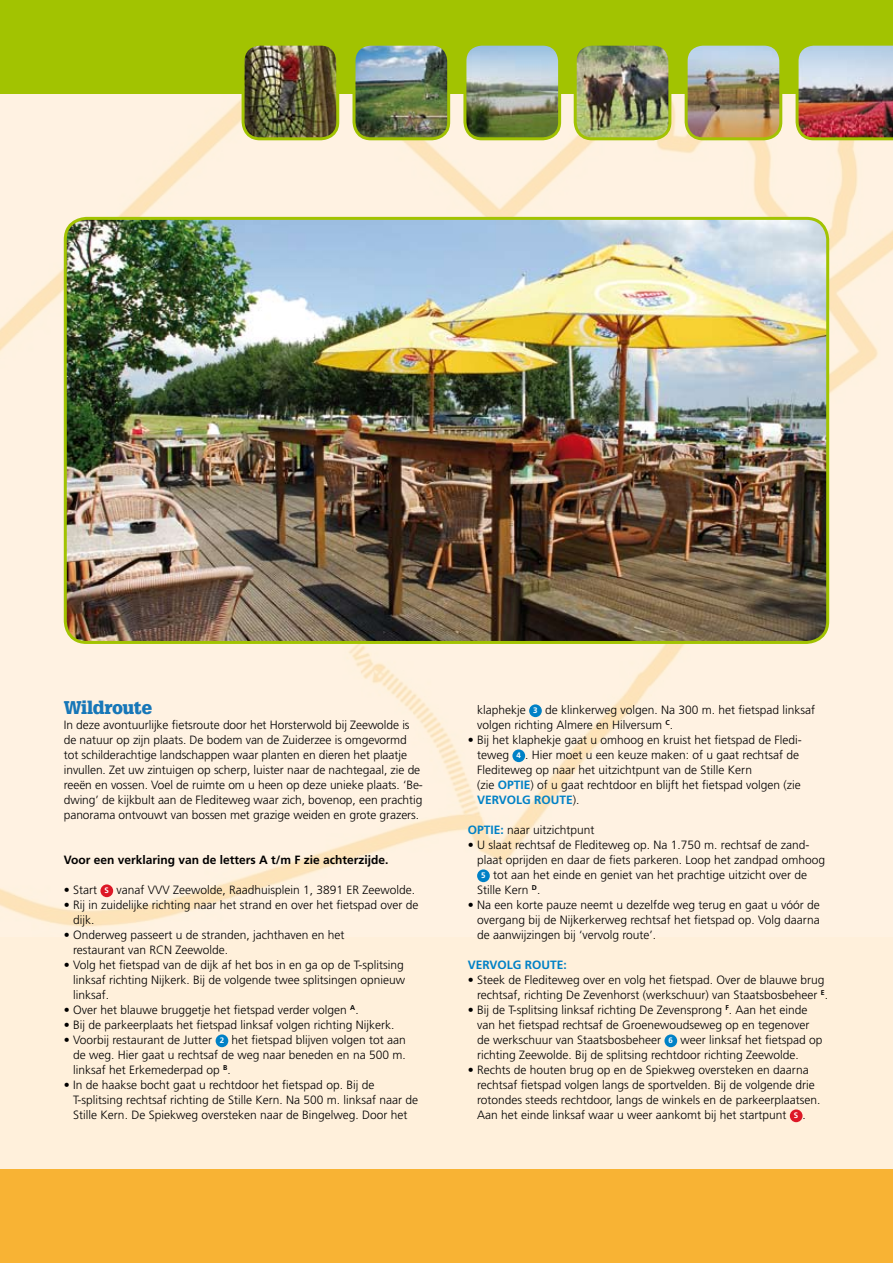
<style>
.page{position:relative;width:893px;height:1263px;background:#fff}
.page>*{position:absolute;margin:0;border:0;box-sizing:border-box;transform-origin:0 0}
.t1{font:900 18px "Glypha LT";letter-spacing:-.015em;color:#1777b8}
.t2{font:300 12px/15px "Frutiger LT";color:#000}
.t3{font:700 12px "Frutiger LT";color:#000}
.t4{font:700 12px "Frutiger LT";color:#0081c6}
.s1{font-weight:700;font-size:7.95px;color:#fff}
.s2{font-weight:700;color:#0081c6}
</style>
<div class="page">
<div style="left:0;top:94px;width:893px;height:1169px;background:#fff0db"></div>
<img style="left:0;top:94px;width:893px;height:832px">
<div style="left:0;top:0;width:893px;height:94px;background:#a2c301"></div>
<div style="left:100px;top:884px;width:13px;height:13px;background:#dd1826;border-radius:50%"></div>
<div style="left:216px;top:1034px;width:12px;height:13px;background:#0081c6;border-radius:50%"></div>
<div style="left:529px;top:704px;width:13px;height:13px;background:#0081c6;border-radius:50%"></div>
<div style="left:512px;top:749px;width:13px;height:13px;background:#0081c6;border-radius:50%"></div>
<div style="left:477px;top:869px;width:13px;height:13px;background:#0081c6;border-radius:50%"></div>
<div style="left:664px;top:1034px;width:13px;height:13px;background:#0081c6;border-radius:50%"></div>
<div style="left:790px;top:1109px;width:12px;height:13px;background:#dd1826;border-radius:50%"></div>
<div style="left:0;top:1169px;width:893px;height:94px;background:#f8b334"></div>
<img style="left:243px;top:47px;width:95px;height:92px">
<div style="left:242px;top:43px;width:97px;height:97px;border:3px solid #a2c301;border-radius:17px"></div>
<img style="left:354px;top:47px;width:95px;height:92px">
<div style="left:352px;top:43px;width:98px;height:97px;border:3px solid #a2c301;border-radius:17px"></div>
<img style="left:465px;top:47px;width:95px;height:92px">
<div style="left:463px;top:43px;width:98px;height:97px;border:3px solid #a2c301;border-radius:17px"></div>
<img style="left:575px;top:47px;width:95px;height:92px">
<div style="left:574px;top:43px;width:97px;height:97px;border:3px solid #a2c301;border-radius:17px"></div>
<img style="left:686px;top:47px;width:95px;height:92px">
<div style="left:685px;top:43px;width:97px;height:97px;border:3px solid #a2c301;border-radius:17px"></div>
<img style="left:794px;top:45px;width:99px;height:97px">
<img style="left:65px;top:218px;width:763px;height:424px">
<div style="left:64px;top:217px;width:765px;height:427px;border:3px solid #a2c301;border-radius:21px"></div>
<h1 class="t1" style="left:64px;top:697px;width:89px">Wildroute</h1>
<p class="t2" style="left:64px;top:718px;width:361px">In deze avontuurlijke fietsroute door het Horsterwold bij Zeewolde is de natuur op zijn plaats. De bodem van de Zuiderzee is omgevormd tot schilderachtige landschappen waar planten en dieren het plaatje invullen. Zet uw zintuigen op scherp, luister naar de nachtegaal, zie de reeën en vossen. Voel de ruimte om u heen op deze unieke plaats. ‘Be&shy;dwing’ de kijkbult aan de Flediteweg waar zich, bovenop, een prachtig panorama ontvouwt van bossen met grazige weiden en grote grazers.</p>
<p class="t3" style="left:64px;top:853px;width:326px">Voor een verklaring van de letters A t/m F zie achterzijde.</p>
<p class="t2" style="left:64px;top:883px;width:353px">• Start <span class="s1">S</span> vanaf VVV Zeewolde, Raadhuisplein 1, 3891 ER Zeewolde.</p>
<p class="t2" style="left:73px;top:898px;width:347px;text-indent:-9px">• Rij in zuidelijke richting naar het strand en over het fietspad over de dijk.</p>
<p class="t2" style="left:73px;top:928px;width:273px;text-indent:-9px">• Onderweg passeert u de stranden, jachthaven en het restaurant van RCN Zeewolde.</p>
<p class="t2" style="left:73px;top:958px;width:334px;text-indent:-9px">• Volg het fietspad van de dijk af het bos in en ga op de T-splitsing linksaf richting Nijkerk. Bij de volgende twee splitsingen opnieuw linksaf.</p>
<p class="t2" style="left:64px;top:1003px;width:296px">• Over het blauwe bruggetje het fietspad verder volgen <sup>A</sup>.</p>
<p class="t2" style="left:64px;top:1018px;width:332px">• Bij de parkeerplaats het fietspad linksaf volgen richting Nijkerk.</p>
<p class="t2" style="left:73px;top:1033px;width:334px;text-align:justify;text-indent:-9px">• Voorbij restaurant de Jutter <span class="s1">2</span> het fietspad blijven volgen tot aan de weg. Hier gaat u rechtsaf de weg naar beneden en na 500 m. linksaf het Erkemederpad op <sup>B</sup>.</p>
<p class="t2" style="left:73px;top:1078px;width:347px;text-indent:-9px">• In de haakse bocht gaat u rechtdoor het fietspad op. Bij de<br>T-splitsing rechtsaf richting de Stille Kern. Na 500 m. linksaf naar de<br>Stille Kern. De Spiekweg oversteken naar de Bingelweg. Door het</p>
<p class="t2" style="left:477px;top:703px;width:340px">klaphekje <span class="s1">3</span> de klinkerweg volgen. Na 300 m. het fietspad linksaf volgen richting Almere en Hilversum <sup>C</sup>.</p>
<p class="t2" style="left:477px;top:733px;width:326px;text-indent:-9px">• Bij het klaphekje gaat u omhoog en kruist het fietspad de Fledi&shy;teweg <span class="s1">4</span> . Hier moet u een keuze maken: of u gaat rechtsaf de Flediteweg op naar het uitzichtpunt van de Stille Kern<br>(zie <span class="s2">OPTIE</span>) of u gaat rechtdoor en blijft het fietspad volgen (zie <span class="s2">ve rvo lg ro ute</span>).</p>
<p class="t2" style="left:468px;top:823px;width:128px"><span class="s2">OPTIE:</span> naar uitzichtpunt</p>
<p class="t2" style="left:468px;top:838px;width:343px">• U slaat rechtsaf de Flediteweg op. Na 1.750 m. rechtsaf de zand-</p>
<p class="t2" style="left:477px;top:853px;width:349px">plaat oprijden en daar de fiets parkeren. Loop het zandpad omhoog</p>
<p class="t2" style="left:481px;top:868px;width:327px"><span class="s1">5</span> tot aan het einde en geniet van het prachtige uitzicht over de</p>
<p class="t2" style="left:477px;top:883px;width:65px">Stille Kern <sup>D</sup>.</p>
<p class="t2" style="left:477px;top:898px;width:344px;text-align:justify;text-indent:-9px">• Na een korte pauze neemt u dezelfde weg terug en gaat u vóór de overgang bij de Nijkerkerweg rechtsaf het fietspad op. Volg daarna de aanwijzingen bij ‘vervolg route’.</p>
<p class="t4" style="left:468px;top:958px;width:101px">VERVOLG ROUTE:</p>
<p class="t2" style="left:477px;top:973px;width:353px;text-indent:-9px">• Steek de Flediteweg over en volg het fietspad. Over de blauwe brug rechtsaf, richting De Zevenhorst (werkschuur) van Staatsbosbeheer <sup>E</sup>.</p>
<p class="t2" style="left:477px;top:1003px;width:347px;text-indent:-9px">• Bij de T-splitsing linksaf richting De Zevensprong <sup>F</sup>. Aan het einde van het fietspad rechtsaf de Groenewoudseweg op en tegenover de werkschuur van Staatsbosbeheer <span class="s1">6</span> weer linksaf het fietspad op richting Zeewolde. Bij de splitsing rechtdoor richting Zeewolde.</p>
<p class="t2" style="left:477px;top:1063px;width:345px;text-indent:-9px">• Rechts de houten brug op en de Spiekweg oversteken en daarna rechtsaf fietspad volgen langs de sportvelden. Bij de volgende drie rotondes steeds rechtdoor, langs de winkels en de parkeerplaatsen.<br>Aan het einde linksaf waar u weer aankomt bij het startpunt <span class="s1">S</span> .</p>
</div>
